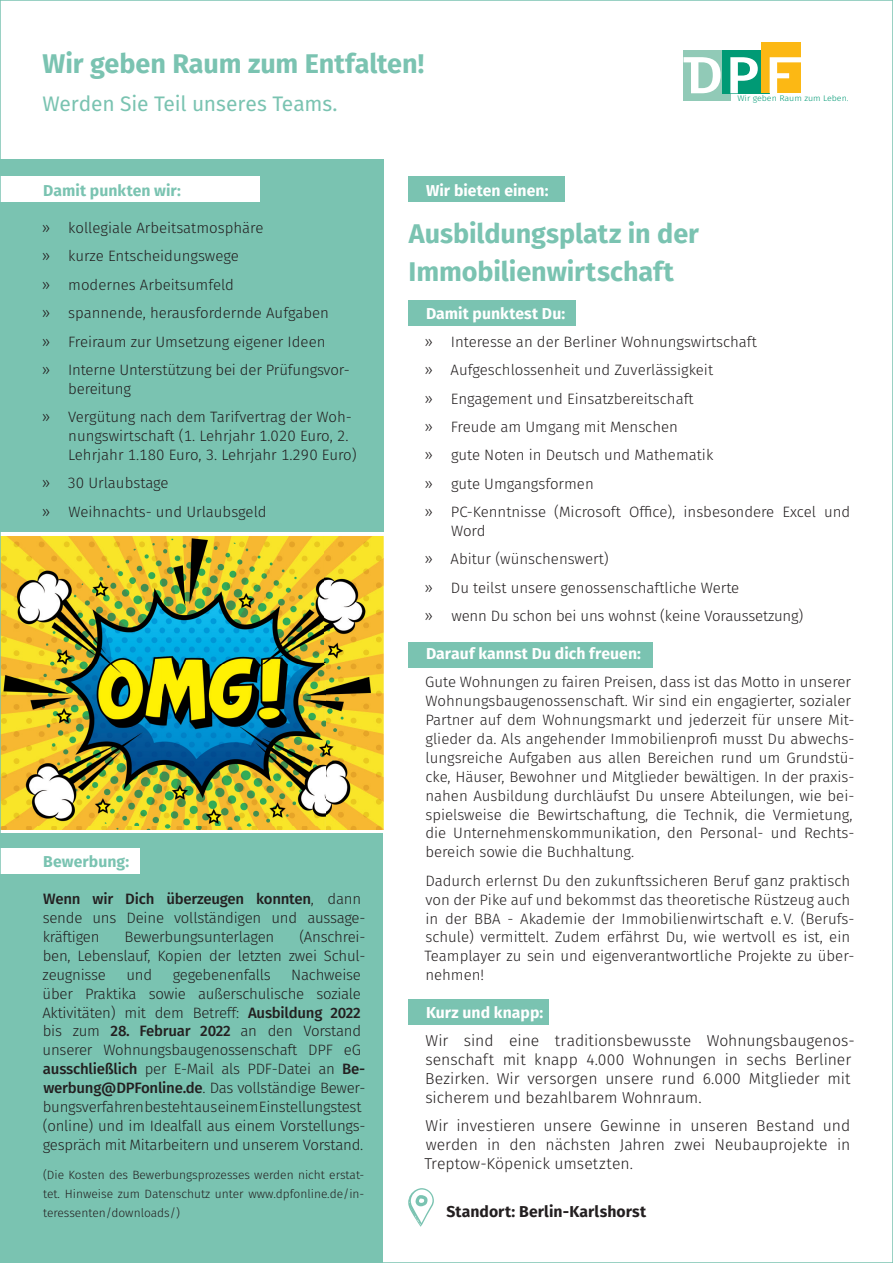
<style>
.page{position:relative;width:893px;height:1263px;background:#fff}
.page>*{position:absolute;margin:0;border:0;box-sizing:border-box;transform-origin:0 0}
.t1{font:700 27px/37.8px "Fira Sans";letter-spacing:-.005em;color:#7ac3b1}
.t2{font:21px "Fira Sans";letter-spacing:-.01em;color:#7ac3b1}
.t3{font:300 15.75px/18.9px "Fira Sans";color:#231f20}
.t4{font:700 15.75px "Fira Sans";letter-spacing:.005em;color:#fff}
.t5{font:700 15.75px "Fira Sans";letter-spacing:.005em;color:#7ac3b1}
.t6{font:700 15.75px "Fira Sans";letter-spacing:.005em;color:#231f20}
.t7{font:300 15px/18.9px "Fira Sans";color:#231f20}
.t8{font:300 12px/18.9px "Fira Sans";color:#231f20;text-align:justify}
.t9{font:300 8.25px "Fira Sans";color:#009a75;scale:1.08 1}
.s1{font-size:15.75px}
.s2{font-weight:500}
</style>
<div class="page">
<div style="left:0;top:833px;width:383px;height:430px;background:#7ac3b1"></div>
<div style="left:408px;top:176px;width:157px;height:26px;background:#7ac3b1"></div>
<div style="left:408px;top:642px;width:245px;height:26px;background:#7ac3b1"></div>
<div style="left:408px;top:300px;width:168px;height:25px;background:#7ac3b1"></div>
<div style="left:0;top:159px;width:383px;height:372px;background:#7ac3b1"></div>
<div style="left:0;top:176px;width:259px;height:26px;background:#fff"></div>
<div style="left:683px;top:50px;width:47px;height:51px;background:#91cab7"></div>
<div style="left:722px;top:50px;width:47px;height:43px;background:#009a75"></div>
<div style="left:762px;top:43px;width:39px;height:50px;background:#fcb814"></div>
<svg style="left:730px;top:57px;width:28px;height:36px"></svg>
<svg style="left:683px;top:57px;width:38px;height:36px"></svg>
<svg style="left:770px;top:57px;width:31px;height:36px"></svg>
<svg style="left:408px;top:1188px;width:26px;height:38px"></svg>
<img style="left:3px;top:536px;width:380px;height:293px">
<div style="left:0;top:848px;width:139px;height:26px;background:#fff"></div>
<div style="left:408px;top:999px;width:141px;height:26px;background:#7ac3b1"></div>
<h1 class="t1" style="left:43px;top:43px;width:383px">Wir geben Raum zum Entfalten!</h1>
<h2 class="t2" style="left:43px;top:88px;width:297px">Werden Sie Teil unseres Teams.</h2>
<p class="t9" style="left:737px;top:92px;width:104px">Wir geben Raum zum Leben.</p>
<p class="t5" style="left:43px;top:177px;width:139px">Damit punkten wir:</p>
<p class="t7" style="left:42px;top:214px;width:310px;line-height:28.3px"><span class="s1">»</span> kollegiale Arbeitsatmosphäre<br><span class="s1">»</span> kurze Entscheidungswege<br><span class="s1">»</span> modernes Arbeitsumfeld<br><span class="s1">»</span> spannende, herausfordernde Aufgaben<br><span class="s1">»</span> Freiraum zur Umsetzung eigener Ideen<br><span class="s1">»</span> Interne Unterstützung bei der Prüfungsvor-</p>
<p class="t7" style="left:42px;top:374px;width:312px;line-height:28.3px;text-indent:27px">bereitung<br><span class="s1">»</span> Vergütung nach dem Tarifvertrag der Woh-</p>
<p class="t7" style="left:68px;top:426px;width:290px">nungswirtschaft (1. Lehrjahr 1.020 Euro, 2.<br>Lehrjahr 1.180 Euro, 3. Lehrjahr 1.290 Euro)</p>
<p class="t7" style="left:42px;top:469px;width:226px;line-height:28.3px"><span class="s1">»</span> 30 Urlaubstage<br><span class="s1">»</span> Weihnachts- und Urlaubsgeld</p>
<p class="t5" style="left:43px;top:848px;width:87px">Bewerbung:</p>
<p class="t7" style="left:43px;top:889px;width:324px"><span class="s2">Wenn wir Dich überzeugen konnten</span>, dann sende uns Deine vollständigen und aussage&shy;kräftigen</p>
<p class="t7" style="left:43px;top:927px;width:324px;text-align:justify;text-indent:257px">(Anschrei&shy;ben, Lebenslauf, Kopien der letzten zwei Schul&shy;zeugnisse</p>
<p class="t7" style="left:125px;top:927px;width:151px">Bewerbungsunterlagen</p>
<p class="t7" style="left:42px;top:965px;width:325px;text-indent:249px">Nachweise über Praktika sowie außerschulische soziale Aktivitäten) mit dem Betreff: <span class="s2">Ausbildung 2022 </span>bis zum <span class="s2">28. Februar 2022</span> an den Vorstand unserer Wohnungsbaugenossenschaft DPF eG <span class="s2">ausschließlich</span> per E-Mail als PDF-Datei an <span class="s2">Be&shy;werbung@DPFonline.de</span>. Das vollständige Bewer&shy;bungsverfahren besteht aus einem Einstellungstest (online) und im Idealfall aus einem Vorstellungs&shy;gespräch mit Mitarbeitern und unserem Vorstand.</p>
<p class="t7" style="left:126px;top:965px;width:27px">und</p>
<p class="t7" style="left:173px;top:965px;width:100px">gegebenenfalls</p>
<p class="t8" style="left:43px;top:1165px;width:323px">(Die Kosten des Bewerbungsprozesses werden nicht erstat&shy;tet. Hinweise zum Datenschutz unter www.dpfonline.de/in&shy;teressenten/downloads/)</p>
<p class="t4" style="left:426px;top:177px;width:124px">Wir bieten einen:</p>
<h1 class="t1" style="left:409px;top:213px;width:292px">Ausbildungsplatz in der<br>Immobilienwirtschaft</h1>
<p class="t4" style="left:426px;top:300px;width:141px">Damit punktest Du:</p>
<p class="t7" style="left:424px;top:327px;width:427px;line-height:28.3px"><span class="s1">»</span> Interesse an der Berliner Wohnungswirtschaft<br><span class="s1">»</span> Aufgeschlossenheit und Zuverlässigkeit<br><span class="s1">»</span> Engagement und Einsatzbereitschaft<br><span class="s1">»</span> Freude am Umgang mit Menschen<br><span class="s1">»</span> gute Noten in Deutsch und Mathematik<br><span class="s1">»</span> gute Umgangsformen<br><span class="s1">»</span> PC-Kenntnisse (Microsoft Office), insbesondere Excel und</p>
<p class="t7" style="left:424px;top:516px;width:381px;line-height:28.3px;text-indent:27px">Word<br><span class="s1">»</span> Abitur (wünschenswert)<br><span class="s1">»</span> Du teilst unsere genossenschaftliche Werte<br><span class="s1">»</span> wenn Du schon bei uns wohnst (keine Voraussetzung)</p>
<p class="t4" style="left:426px;top:640px;width:216px">Darauf kannst Du dich freuen:</p>
<p class="t7" style="left:425px;top:672px;width:431px">Gute Wohnungen zu fairen Preisen, dass ist das Motto in unserer Wohnungsbaugenossenschaft. Wir sind ein engagierter, sozialer Partner auf dem Wohnungsmarkt und jederzeit für unsere Mit&shy;glieder da. Als angehender Immobilienprofi musst Du abwechs&shy;lungsreiche Aufgaben aus allen Bereichen rund um Grundstü&shy;cke, Häuser, Bewohner und Mitglieder bewältigen. In der praxis&shy;nahen Ausbildung durchläufst Du unsere Abteilungen, wie bei&shy;spielsweise die Bewirtschaftung, die Technik, die Vermietung, die Unternehmenskommunikation, den Personal- und Rechts&shy;bereich sowie die Buchhaltung.</p>
<p class="t7" style="left:424px;top:871px;width:432px">Dadurch erlernst Du den zukunftssicheren Beruf ganz praktisch von der Pike auf und bekommst das theoretische Rüstzeug auch in der BBA - Akademie der Immobilienwirtschaft e.V. (Berufs&shy;schule) vermittelt. Zudem erfährst Du, wie wertvoll es ist, ein Teamplayer zu sein und eigenverantwortliche Projekte zu über&shy;nehmen!</p>
<p class="t4" style="left:426px;top:999px;width:119px">Kurz und knapp:</p>
<p class="t3" style="left:425px;top:1031px;width:431px">Wir sind eine traditionsbewusste Wohnungsbaugenos&shy;senschaft mit knapp 4.000 Wohnungen in sechs Berliner Bezirken. Wir versorgen unsere rund 6.000 Mitglieder mit sicherem und bezahlbarem Wohnraum.</p>
<p class="t3" style="left:424px;top:1116px;width:427px;text-align:justify">Wir investieren unsere Gewinne in unseren Bestand und werden in den nächsten Jahren zwei Neubauprojekte in Treptow-Köpenick umsetzten.</p>
<p class="t6" style="left:446px;top:1198px;width:201px">Standort: Berlin-Karlshorst</p>
</div>
